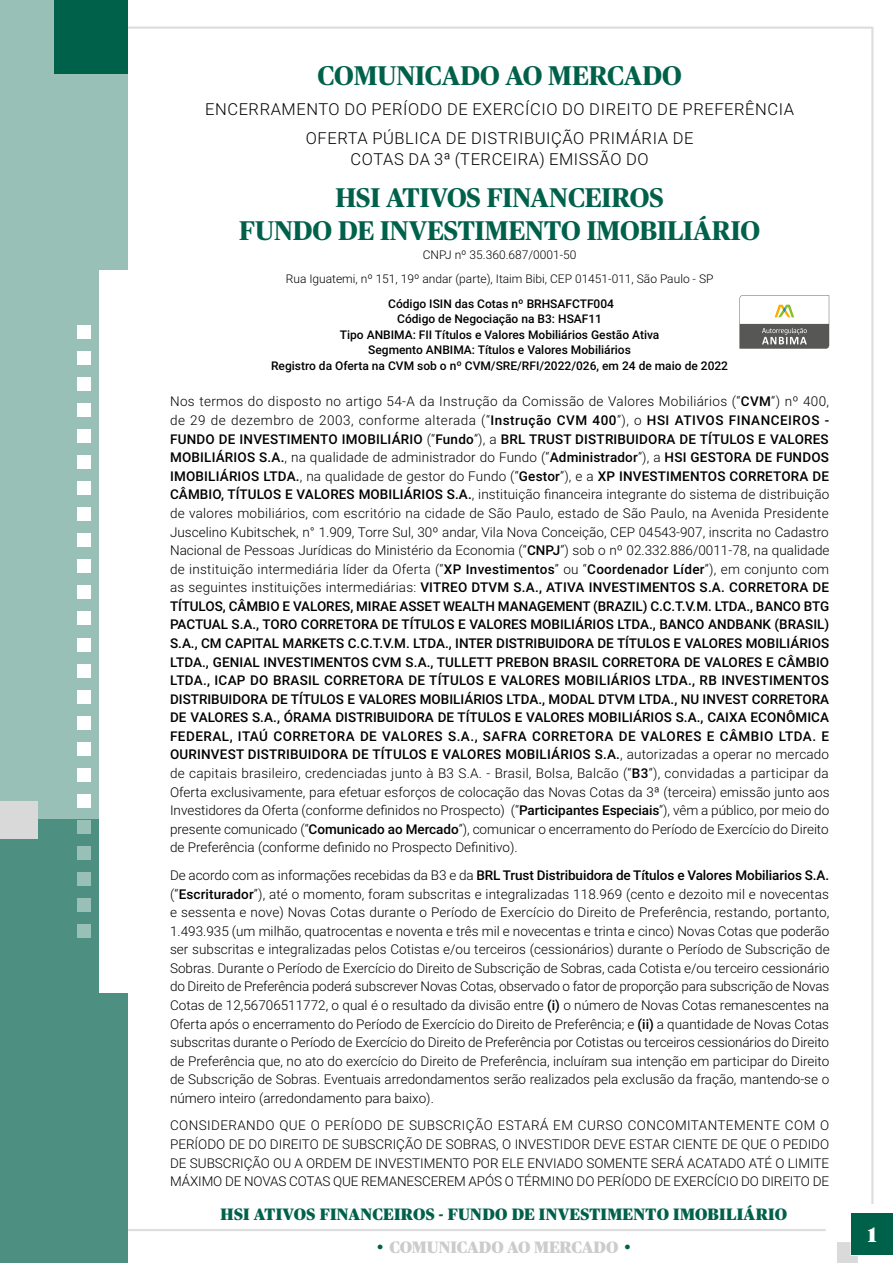
<style>
.page{position:relative;width:893px;height:1263px;background:#fff}
.page>*{position:absolute;margin:0;border:0;box-sizing:border-box;transform-origin:0 0}
.t1{font:700 27px/33px "Publico";color:#00614b;text-align:center}
.t2{font:900 21px "Publico";color:#fff}
.t3{font:300 16.5px/29.4px "Roboto";letter-spacing:.035em;color:#000;text-align:center}
.t4{font:900 16.5px "Publico";letter-spacing:.02em;color:#00614b}
.t5{font:900 16.5px "Publico";color:#ccc}
.t6{font:500 13.5px/18.6px "Roboto";letter-spacing:.015em;color:#000;text-align:justify}
.t7{font:300 13.5px/18.6px "Roboto";letter-spacing:-.01em;color:#000;text-align:justify}
.t8{font:500 12px/15.6px "Roboto";color:#000;text-align:center}
.t9{font:300 12px/24px "Roboto";color:#000;text-align:center}
.s1{font-weight:300}
.s2{font-weight:500}
.s3{font-size:18px;color:#00614b}
</style>
<div class="page">
<div style="left:852px;top:1213px;width:41px;height:41px;background:#00614b"></div>
<svg style="left:837px;top:1242px;width:21px;height:21px"></svg>
<hr style="left:871px;top:27px;width:3px;height:1177px;background:#ccc">
<hr style="left:0;top:1229px;width:826px;height:2px;background:#ccc">
<hr style="left:60px;top:27px;width:812px;height:2px;background:#ccc">
<div style="left:0;top:0;width:128px;height:1263px;background:#99c0b7"></div>
<div style="left:0;top:820px;width:128px;height:443px;background:#4d9081"></div>
<div style="left:99px;top:270px;width:29px;height:723px;background:#fff"></div>
<div style="left:54px;top:0;width:74px;height:73px;background:#00614b"></div>
<div style="left:0;top:801px;width:37px;height:37px;background:#d9d9d9"></div>
<div style="left:78px;top:742px;width:13px;height:13px;background:#fff"></div>
<div style="left:78px;top:768px;width:13px;height:13px;background:#fff"></div>
<div style="left:78px;top:794px;width:13px;height:13px;background:#fff"></div>
<div style="left:78px;top:820px;width:13px;height:13px;background:#99c0b7"></div>
<div style="left:78px;top:846px;width:13px;height:13px;background:#99c0b7"></div>
<div style="left:78px;top:872px;width:13px;height:13px;background:#99c0b7"></div>
<div style="left:78px;top:898px;width:13px;height:13px;background:#99c0b7"></div>
<div style="left:78px;top:924px;width:13px;height:13px;background:#99c0b7"></div>
<div style="left:78px;top:534px;width:13px;height:13px;background:#fff"></div>
<div style="left:78px;top:560px;width:13px;height:13px;background:#fff"></div>
<div style="left:78px;top:586px;width:13px;height:13px;background:#fff"></div>
<div style="left:78px;top:612px;width:13px;height:13px;background:#fff"></div>
<div style="left:78px;top:638px;width:13px;height:13px;background:#fff"></div>
<div style="left:78px;top:664px;width:13px;height:13px;background:#fff"></div>
<div style="left:78px;top:690px;width:13px;height:13px;background:#fff"></div>
<div style="left:78px;top:716px;width:13px;height:13px;background:#fff"></div>
<div style="left:78px;top:326px;width:13px;height:13px;background:#fff"></div>
<div style="left:78px;top:352px;width:13px;height:13px;background:#fff"></div>
<div style="left:78px;top:378px;width:13px;height:13px;background:#fff"></div>
<div style="left:78px;top:404px;width:13px;height:13px;background:#fff"></div>
<div style="left:78px;top:430px;width:13px;height:13px;background:#fff"></div>
<div style="left:78px;top:456px;width:13px;height:13px;background:#fff"></div>
<div style="left:78px;top:482px;width:13px;height:13px;background:#fff"></div>
<div style="left:78px;top:508px;width:13px;height:13px;background:#fff"></div>
<svg style="left:740px;top:295px;width:89px;height:54px"></svg>
<h1 class="t1" style="left:317px;top:59px;width:366px">COMUNICADO AO MERCADO</h1>
<p class="t3" style="left:205px;top:94px;width:590px">ENCERRAMENTO DO PERÍODO DE EXERCÍCIO DO DIREITO DE PREFERÊNCIA<br>OFERTA PÚBLICA DE DISTRIBUIÇÃO PRIMÁRIA DE</p>
<p class="t3" style="left:351px;top:143px;width:300px">COTAS DA 3ª (TERCEIRA) EMISSÃO DO</p>
<h1 class="t1" style="left:239px;top:181px;width:522px">HSI ATIVOS FINANCEIROS<br>FUNDO DE INVESTIMENTO IMOBILIÁRIO</h1>
<p class="t9" style="left:286px;top:242px;width:429px">CNPJ nº 35.360.687/0001-50<br>Rua Iguatemi, nº 151, 19º andar (parte), Itaim Bibi, CEP 01451-011, São Paulo - SP</p>
<p class="t8" style="left:271px;top:295px;width:458px">Código ISIN das Cotas nº BRHSAFCTF004<br>Código de Negociação na B3: HSAF11<br>Tipo ANBIMA: FII Títulos e Valores Mobiliários Gestão Ativa<br>Segmento ANBIMA: Títulos e Valores Mobiliários<br>Registro da Oferta na CVM sob o nº CVM/SRE/RFI/2022/026, em 24 de maio de 2022</p>
<p class="t6" style="left:170px;top:392px;width:661px"><span class="s1">Nos termos do disposto no artigo 54-A da Instrução da Comissão de Valores Mobiliários (“</span>CVM<span class="s1">”) nº 400, de 29 de dezembro de 2003, conforme alterada (“</span>Instrução CVM 400<span class="s1">”), o</span> HSI ATIVOS FINANCEIROS - FUNDO DE INVESTIMENTO IMOBILIÁRIO <span class="s1">(“</span>Fundo<span class="s1">”), a</span> BRL TRUST DISTRIBUIDORA DE TÍTULOS E VALORES MOBILIÁRIOS S.A.<span class="s1">, na qualidade de administrador do Fundo (“</span>Administrador<span class="s1">”), a</span> HSI GESTORA DE FUNDOS IMOBILIÁRIOS LTDA.<span class="s1">, na qualidade de gestor do Fundo (“</span>Gestor<span class="s1">”), e a</span> XP INVESTIMENTOS CORRETORA DE CÂMBIO, TÍTULOS E VALORES MOBILIÁRIOS S.A.<span class="s1">, instituição financeira integrante do sistema de distribuição de valores mobiliários, com escritório na cidade de São Paulo, estado de São Paulo, na Avenida Presidente Juscelino Kubitschek, n° 1.909, Torre Sul, 30º andar, Vila Nova Conceição, CEP 04543-907, inscrita no Cadastro Nacional de Pessoas Jurídicas do Ministério da Economia (“</span>CNPJ<span class="s1">”) sob o nº 02.332.886/0011-78, na qualidade de instituição intermediária líder da Oferta (“</span>XP Investimentos<span class="s1">” ou “</span>Coordenador Líder<span class="s1">”), em conjunto com as seguintes instituições intermediárias:</span> VITREO DTVM S.A., ATIVA INVESTIMENTOS S.A. CORRETORA DE TÍTULOS, CÂMBIO E VALORES, MIRAE ASSET WEALTH MANAGEMENT (BRAZIL) C.C.T.V.M. LTDA., BANCO BTG PACTUAL S.A., TORO CORRETORA DE TÍTULOS E VALORES MOBILIÁRIOS LTDA., BANCO ANDBANK (BRASIL)<br>S.A., CM CAPITAL MARKETS C.C.T.V.M. LTDA., INTER DISTRIBUIDORA DE TÍTULOS E VALORES MOBILIÁRIOS LTDA., GENIAL INVESTIMENTOS CVM S.A., TULLETT PREBON BRASIL CORRETORA DE VALORES E CÂMBIO LTDA., ICAP DO BRASIL CORRETORA DE TÍTULOS E VALORES MOBILIÁRIOS LTDA., RB INVESTIMENTOS DISTRIBUIDORA DE TÍTULOS E VALORES MOBILIÁRIOS LTDA., MODAL DTVM LTDA., NU INVEST CORRETORA DE VALORES S.A., ÓRAMA DISTRIBUIDORA DE TÍTULOS E VALORES MOBILIÁRIOS S.A., CAIXA ECONÔMICA FEDERAL, ITAÚ CORRETORA DE VALORES S.A., SAFRA CORRETORA DE VALORES E CÂMBIO LTDA. E OURINVEST DISTRIBUIDORA DE TÍTULOS E VALORES MOBILIÁRIOS S.A.<span class="s1">, autorizadas a operar no mercado de capitais brasileiro, credenciadas junto à B3 S.A. - Brasil, Bolsa, Balcão (“</span>B3<span class="s1">”), convidadas a participar da Oferta exclusivamente, para efetuar esforços de colocação das Novas Cotas da 3ª (terceira) emissão junto aos Investidores da Oferta (conforme definidos no Prospecto) (“</span>Participantes Especiais<span class="s1">”), vêm a público, por meio do presente comunicado (“</span>Comunicado ao Mercado<span class="s1">”), comunicar o encerramento do Período de Exercício do Direito de Preferência (conforme definido no Prospecto Definitivo).</span></p>
<p class="t7" style="left:170px;top:865px;width:661px">De acordo com as informações recebidas da B3 e da <span class="s2">BRL Trust Distribuidora de Títulos e Valores Mobiliarios S.A. </span>(“<span class="s2">Escriturador</span>”), até o momento, foram subscritas e integralizadas 118.969 (cento e dezoito mil e novecentas e sessenta e nove) Novas Cotas durante o Período de Exercício do Direito de Preferência, restando, portanto, 1.493.935 (um milhão, quatrocentas e noventa e três mil e novecentas e trinta e cinco) Novas Cotas que poderão ser subscritas e integralizadas pelos Cotistas e/ou terceiros (cessionários) durante o Período de Subscrição de Sobras. Durante o Período de Exercício do Direito de Subscrição de Sobras, cada Cotista e/ou terceiro cessionário do Direito de Preferência poderá subscrever Novas Cotas, observado o fator de proporção para subscrição de Novas Cotas de 12,56706511772, o qual é o resultado da divisão entre <span class="s2">(i)</span> o número de Novas Cotas remanescentes na Oferta após o encerramento do Período de Exercício do Direito de Preferência; e <span class="s2">(ii)</span> a quantidade de Novas Cotas subscritas durante o Período de Exercício do Direito de Preferência por Cotistas ou terceiros cessionários do Direito de Preferência que, no ato do exercício do Direito de Preferência, incluíram sua intenção em participar do Direito de Subscrição de Sobras. Eventuais arredondamentos serão realizados pela exclusão da fração, mantendo-se o número inteiro (arredondamento para baixo).</p>
<p class="t7" style="left:170px;top:1116px;width:661px">CONSIDERANDO QUE O PERÍODO DE SUBSCRIÇÃO ESTARÁ EM CURSO CONCOMITANTEMENTE COM O PERÍODO DE DO DIREITO DE SUBSCRIÇÃO DE SOBRAS, O INVESTIDOR DEVE ESTAR CIENTE DE QUE O PEDIDO DE SUBSCRIÇÃO OU A ORDEM DE INVESTIMENTO POR ELE ENVIADO SOMENTE SERÁ ACATADO ATÉ O LIMITE MÁXIMO DE NOVAS COTAS QUE REMANESCEREM APÓS O TÉRMINO DO PERÍODO DE EXERCÍCIO DO DIREITO DE</p>
<p class="t4" style="left:221px;top:1205px;width:568px">HSI ATIVOS FINANCEIROS - FUNDO DE INVESTIMENTO IMOBILIÁRIO</p>
<p class="t5" style="left:377px;top:1238px;width:254px"><span class="s3">•</span> COMUNICADO AO MERCADO <span class="s3">•</span></p>
<h2 class="t2" style="left:868px;top:1223px;width:10px">1</h2>
</div>
